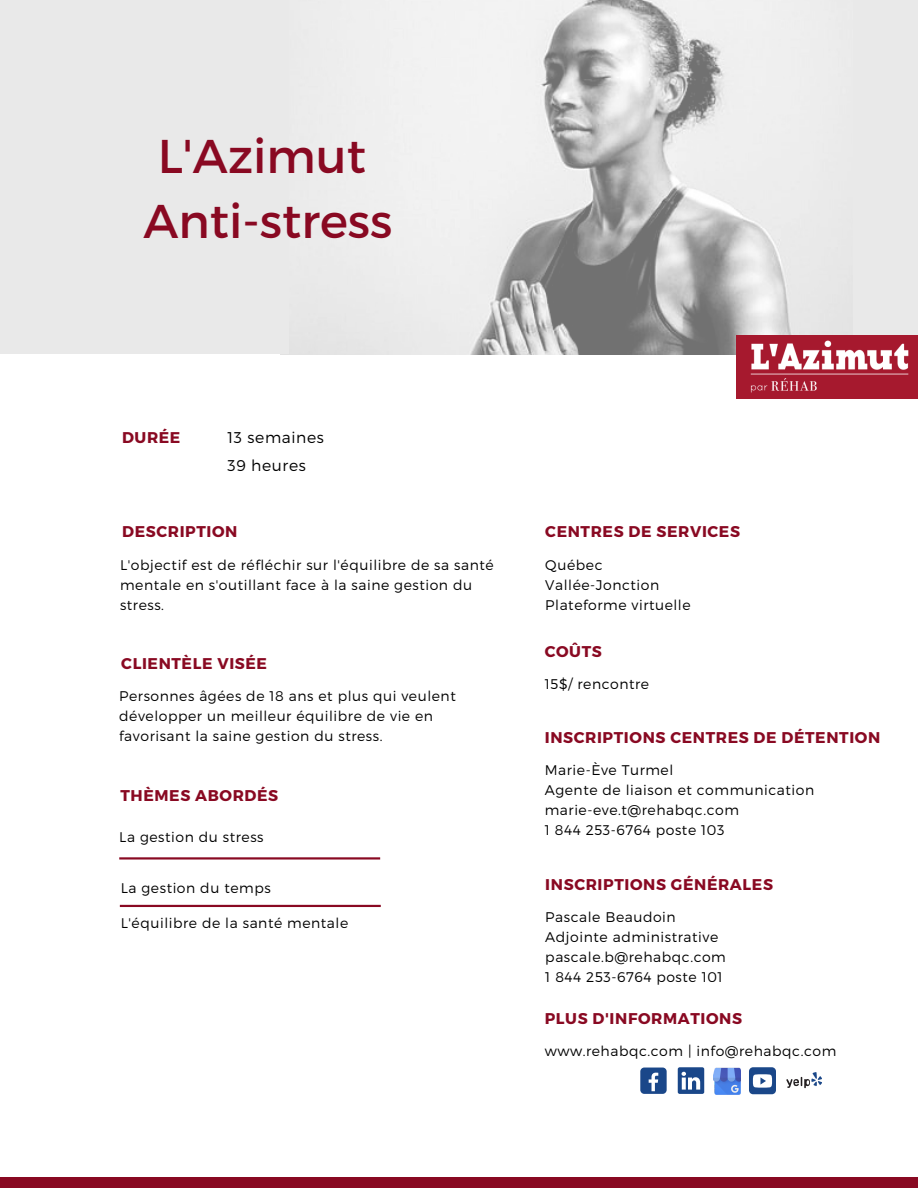
<style>
.page{position:relative;width:918px;height:1188px;background:#fff}
.page>*{position:absolute;margin:0;border:0;box-sizing:border-box;transform-origin:0 0}
.t1{font:47.25px/65.8px "Montserrat";color:#890922}
.t2{font:700 15.6px "Montserrat";letter-spacing:.04em;color:#890922}
.t3{font:300 15.6px/28.7px "Montserrat";letter-spacing:.04em;color:#000}
.t4{font:300 13.95px/20.1px "Montserrat";letter-spacing:.04em;color:#000}
</style>
<div class="page">
<img style="left:289px;top:0;width:564px;height:354px">
<div style="left:0;top:1178px;width:918px;height:10px;background:#890922"></div>
<svg style="left:119px;top:857px;width:261px;height:3px"></svg>
<svg style="left:120px;top:905px;width:261px;height:2px"></svg>
<svg style="left:786px;top:1072px;width:35px;height:16px"></svg>
<div style="left:749px;top:1067px;width:27px;height:27px;background:#1a4789;border-radius:4px"></div>
<svg style="left:753px;top:1074px;width:19px;height:14px"></svg>
<div style="left:640px;top:1068px;width:27px;height:26px;background:#1a4789;border-radius:4px"></div>
<svg style="left:649px;top:1073px;width:9px;height:18px"></svg>
<svg style="left:678px;top:1067px;width:26px;height:27px"></svg>
<img style="left:714px;top:1067px;width:27px;height:28px">
<div style="left:0;top:0;width:289px;height:354px;background:#e9e9e9"></div>
<div style="left:853px;top:0;width:65px;height:354px;background:#e9e9e9"></div>
<img style="left:737px;top:335px;width:181px;height:63px">
<h1 class="t1" style="left:144px;top:120px;width:250px">L'Azimut<br>Anti-stress</h1>
<p class="t2" style="left:122px;top:427px;width:60px">DURÉE</p>
<p class="t3" style="left:228px;top:422px;width:98px">13 semaines<br>39 heures</p>
<p class="t2" style="left:122px;top:522px;width:117px">DESCRIPTION</p>
<p class="t4" style="left:120px;top:554px;width:375px">L'objectif est de réfléchir sur l'équilibre de sa santé mentale en s'outillant face à la saine gestion du stress.</p>
<p class="t2" style="left:121px;top:653px;width:147px">CLIENTÈLE VISÉE</p>
<p class="t4" style="left:119px;top:685px;width:338px">Personnes âgées de 18 ans et plus qui veulent développer un meilleur équilibre de vie en favorisant la saine gestion du stress.</p>
<p class="t2" style="left:120px;top:785px;width:159px">THÈMES ABORDÉS</p>
<p class="t4" style="left:119px;top:826px;width:146px">La gestion du stress</p>
<p class="t4" style="left:121px;top:877px;width:152px">La gestion du temps</p>
<p class="t4" style="left:121px;top:912px;width:229px">L'équilibre de la santé mentale</p>
<p class="t2" style="left:545px;top:522px;width:196px">CENTRES DE SERVICES</p>
<p class="t4" style="left:545px;top:554px;width:147px">Québec<br>Vallée-Jonction<br>Plateforme virtuelle</p>
<p class="t2" style="left:545px;top:641px;width:59px">COÛTS</p>
<p class="t4" style="left:545px;top:673px;width:106px">15$/ rencontre</p>
<p class="t2" style="left:545px;top:727px;width:337px">INSCRIPTIONS CENTRES DE DÉTENTION</p>
<p class="t4" style="left:545px;top:759px;width:271px">Marie-Ève Turmel<br>Agente de liaison et communication marie-eve.t@rehabqc.com<br>1 844 253-6764 poste 103</p>
<p class="t2" style="left:545px;top:874px;width:229px">INSCRIPTIONS GÉNÉRALES</p>
<p class="t4" style="left:545px;top:906px;width:182px">Pascale Beaudoin<br>Adjointe administrative pascale.b@rehabqc.com<br>1 844 253-6764 poste 101</p>
<p class="t2" style="left:545px;top:1008px;width:199px">PLUS D'INFORMATIONS</p>
<p class="t4" style="left:545px;top:1040px;width:293px">www.rehabqc.com | info@rehabqc.com</p>
</div>
